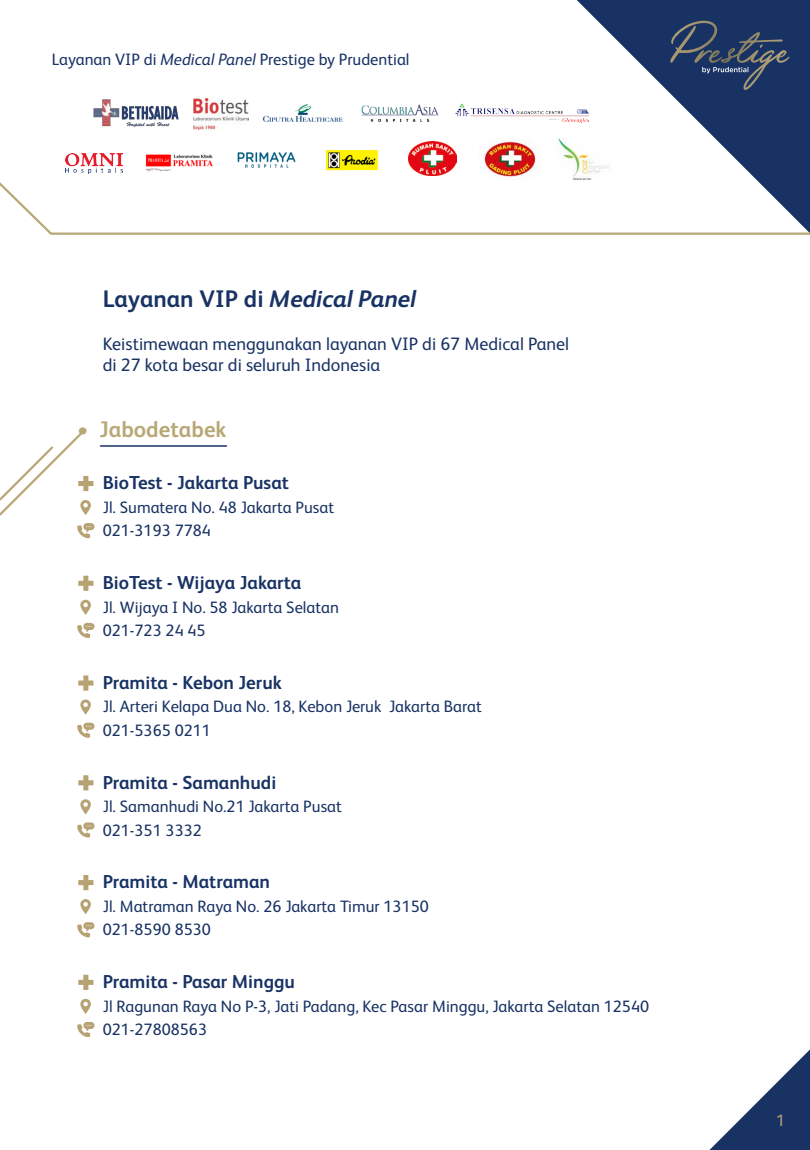
<style>
.page{position:relative;width:810px;height:1150px;background:#fff}
.page>*{position:absolute;margin:0;border:0;box-sizing:border-box;transform-origin:0 0}
.t1{font:700 24px "FS Albert Pro";color:#183264}
.t2{font:700 22.5px "FS Albert Pro";color:#b8a875}
.t3{font:700 18.75px "FS Albert Pro";color:#183264}
.t4{font:18px/21.6px "FS Albert Pro";color:#183264}
.t5{font:16.5px/23.5px "FS Albert Pro";color:#183264}
.t6{font:16.5px "FS Albert Pro";color:#b7a273}
.s1{font-style:italic}
</style>
<div class="page">
<svg style="left:709px;top:1049px;width:101px;height:101px"></svg>
<svg style="left:577px;top:0;width:233px;height:164px;fill:#183264"></svg>
<svg style="left:670px;top:21px;width:120px;height:69px;background:#2d4166"></svg>
<svg style="left:77px;top:523px;width:18px;height:15px"></svg>
<svg style="left:80px;top:600px;width:11px;height:15px"></svg>
<svg style="left:77px;top:623px;width:18px;height:15px"></svg>
<svg style="left:78px;top:576px;width:15px;height:15px"></svg>
<svg style="left:80px;top:699px;width:11px;height:16px"></svg>
<svg style="left:77px;top:723px;width:18px;height:15px"></svg>
<svg style="left:78px;top:675px;width:15px;height:15px"></svg>
<svg style="left:80px;top:799px;width:11px;height:15px"></svg>
<svg style="left:77px;top:822px;width:18px;height:15px"></svg>
<svg style="left:78px;top:775px;width:15px;height:15px"></svg>
<svg style="left:80px;top:899px;width:11px;height:15px"></svg>
<svg style="left:77px;top:922px;width:18px;height:15px"></svg>
<svg style="left:78px;top:875px;width:15px;height:15px"></svg>
<svg style="left:80px;top:999px;width:11px;height:15px"></svg>
<svg style="left:77px;top:1022px;width:18px;height:15px"></svg>
<svg style="left:78px;top:975px;width:15px;height:15px"></svg>
<svg style="left:0;top:430px;width:93px;height:86px"></svg>
<hr style="left:100px;top:445px;width:126px;height:2px;background:#183165">
<svg style="left:0;top:164px;width:810px;height:71px"></svg>
<img style="left:93px;top:99px;width:86px;height:29px">
<img style="left:194px;top:98px;width:54px;height:31px">
<img style="left:262px;top:104px;width:81px;height:18px">
<img style="left:361px;top:104px;width:78px;height:18px">
<img style="left:455px;top:103px;width:134px;height:19px">
<img style="left:66px;top:153px;width:56px;height:20px">
<img style="left:145px;top:154px;width:69px;height:26px">
<img style="left:237px;top:153px;width:59px;height:14px">
<img style="left:319px;top:150px;width:66px;height:28px">
<img style="left:479px;top:138px;width:62px;height:41px">
<img style="left:408px;top:142px;width:48px;height:34px">
<img style="left:557px;top:137px;width:56px;height:42px">
<p class="t5" style="left:52px;top:47px;width:359px">Layanan VIP di <span class="s1">Medical Panel</span> Prestige by Prudential</p>
<h1 class="t1" style="left:103px;top:282px;width:315px">Layanan VIP di <span class="s1">Medical Panel</span></h1>
<p class="t4" style="left:103px;top:331px;width:468px">Keistimewaan menggunakan layanan VIP di 67 Medical Panel di 27 kota besar di seluruh Indonesia</p>
<h2 class="t2" style="left:77px;top:414px;width:151px">• Jabodetabek</h2>
<p class="t3" style="left:103px;top:470px;width:188px">BioTest - Jakarta Pusat</p>
<p class="t5" style="left:103px;top:494px;width:233px">Jl. Sumatera No. 48 Jakarta Pusat<br>021-3193 7784</p>
<p class="t3" style="left:103px;top:569px;width:200px">BioTest - Wijaya Jakarta</p>
<p class="t5" style="left:103px;top:594px;width:238px">Jl. Wijaya I No. 58 Jakarta Selatan<br>021-723 24 45</p>
<p class="t3" style="left:103px;top:669px;width:181px">Pramita - Kebon Jeruk</p>
<p class="t5" style="left:103px;top:694px;width:381px">Jl. Arteri Kelapa Dua No. 18, Kebon Jeruk Jakarta Barat<br>021-5365 0211</p>
<p class="t3" style="left:103px;top:769px;width:175px">Pramita - Samanhudi</p>
<p class="t5" style="left:103px;top:793px;width:241px">Jl. Samanhudi No.21 Jakarta Pusat<br>021-351 3332</p>
<p class="t3" style="left:103px;top:869px;width:169px">Pramita - Matraman</p>
<p class="t5" style="left:103px;top:893px;width:328px">Jl. Matraman Raya No. 26 Jakarta Timur 13150<br>021-8590 8530</p>
<p class="t3" style="left:103px;top:968px;width:194px">Pramita - Pasar Minggu</p>
<p class="t5" style="left:103px;top:993px;width:548px">Jl Ragunan Raya No P-3, Jati Padang, Kec Pasar Minggu, Jakarta Selatan 12540<br>021-27808563</p>
<p class="t6" style="left:776px;top:1108px;width:11px">1</p>
</div>
